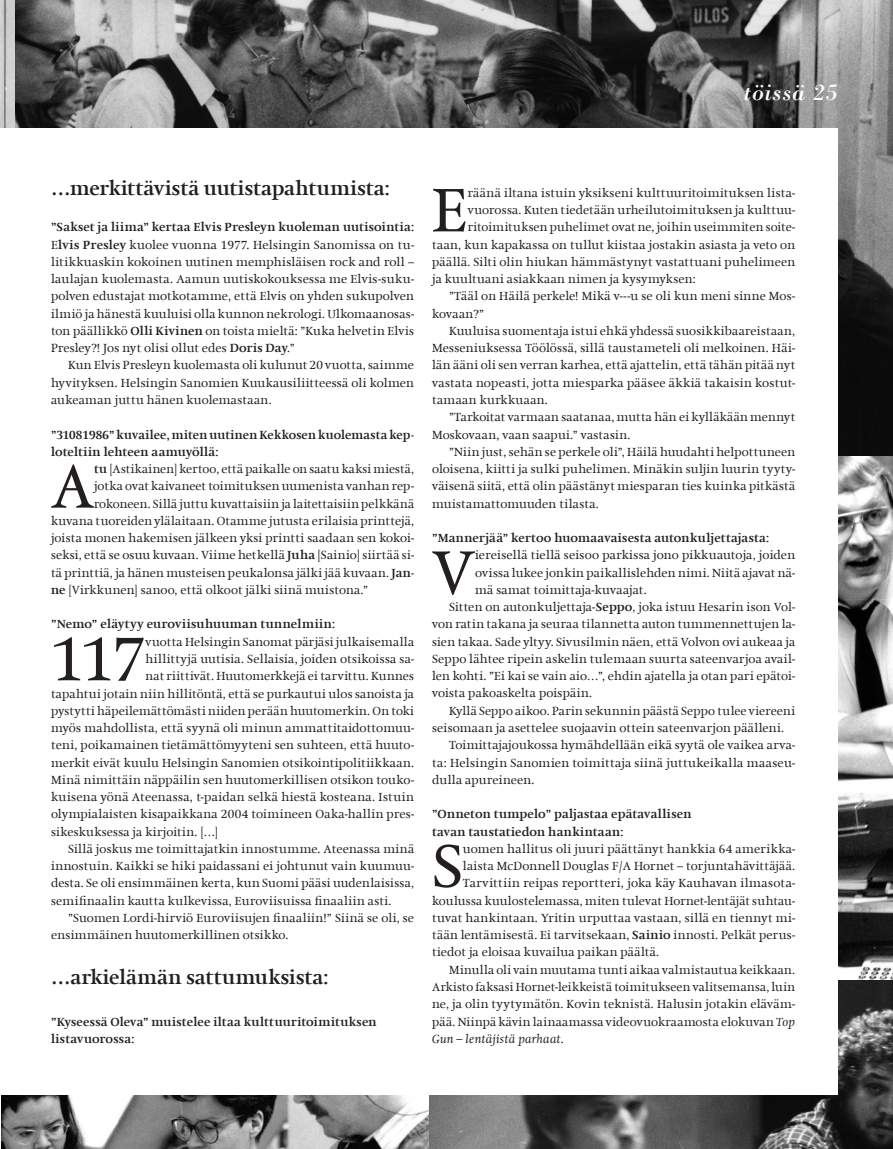
<style>
.page{position:relative;width:893px;height:1149px;background:#fff}
.page>*{position:absolute;margin:0;border:0;box-sizing:border-box;transform-origin:0 0}
.TEKSTI{font:62.7px "Hollander Com";color:#231f20}
.t1{font:italic 24px "Bodoni";letter-spacing:.025em;color:#fff}
.TEKSTI-2{font:700 19.5px "Hollander Com";letter-spacing:.015em;color:#231f20}
.TEKSTI-3{font:12px/17.2px "Hollander Com";letter-spacing:.025em;color:#231f20;text-align:justify}
.TEKSTI-4{font:700 12px/17.2px "Hollander Com";letter-spacing:.02em;color:#231f20}
.s1{font-weight:700}
.s2{font-style:italic}
</style>
<div class="page">
<img style="left:1px;top:1095px;width:428px;height:53px">
<img style="left:429px;top:979px;width:464px;height:169px">
<img style="left:838px;top:455px;width:55px;height:524px">
<img style="left:0;top:0;width:16px;height:128px">
<img style="left:16px;top:0;width:877px;height:455px">
<div style="left:0;top:128px;width:838px;height:966px;background:#fff"></div>
<svg style="left:847px;top:1069px;width:4px;height:8px"></svg>
<p class="t1" style="left:743px;top:78px;width:96px">töissä 25</p>
<p class="TEKSTI-2" style="left:51px;top:175px;width:340px">…merkittävistä uutistapahtumista:</p>
<p class="TEKSTI-4" style="left:51px;top:218px;width:365px">”Sakset ja liima” kertaa Elvis Presleyn kuoleman uutisointia:</p>
<p class="TEKSTI-3" style="left:51px;top:236px;width:365px">E<span class="s1">lvis Presley</span> kuolee vuonna 1977. Helsingin Sanomissa on tu&shy;litikkuaskin kokoinen uutinen memphisläisen rock and roll – laulajan kuolemasta. Aamun uutiskokouksessa me Elvis-suku&shy;polven edustajat motkotamme, että Elvis on yhden sukupolven ilmiö ja hänestä kuuluisi olla kunnon nekrologi. Ulkomaanosas&shy;ton päällikkö <span class="s1">Olli Kivinen</span> on toista mieltä: ”Kuka helvetin Elvis Presley?! Jos nyt olisi ollut edes <span class="s1">Doris Day</span>.”</p>
<p class="TEKSTI-3" style="left:51px;top:357px;width:365px;text-indent:17px">Kun Elvis Presleyn kuolemasta oli kulunut 20 vuotta, saimme hyvityksen. Helsingin Sanomien Kuukausiliitteessä oli kolmen aukeaman juttu hänen kuolemastaan.</p>
<p class="TEKSTI-4" style="left:51px;top:425px;width:365px">”31081986” kuvailee, miten uutinen Kekkosen kuolemasta kep&shy;loteltiin lehteen aamuyöllä:</p>
<p class="TEKSTI" style="left:51px;top:446px;width:45px">A</p>
<p class="TEKSTI-3" style="left:94px;top:460px;width:322px"><span class="s1">tu</span> [Astikainen] kertoo, että paikalle on saatu kaksi miestä,</p>
<p class="TEKSTI-3" style="left:94px;top:477px;width:322px">jotka ovat kaivaneet toimituksen uumenista vanhan rep-</p>
<p class="TEKSTI-3" style="left:94px;top:495px;width:321px">rokoneen. Sillä juttu kuvattaisiin ja laitettaisiin pelkkänä</p>
<p class="TEKSTI-3" style="left:51px;top:512px;width:365px">kuvana tuoreiden ylälaitaan. Otamme jutusta erilaisia printtejä,</p>
<p class="TEKSTI-3" style="left:51px;top:529px;width:365px">joista monen hakemisen jälkeen yksi printti saadaan sen kokoi-</p>
<p class="TEKSTI-3" style="left:51px;top:546px;width:365px">seksi, että se osuu kuvaan. Viime hetkellä <span class="s1">Juha</span> [Sainio] siirtää si-</p>
<p class="TEKSTI-3" style="left:51px;top:564px;width:365px">tä printtiä, ja hänen musteisen peukalonsa jälki jää kuvaan. <span class="s1">Jan-</span></p>
<p class="TEKSTI-3" style="left:51px;top:581px;width:319px"><span class="s1">ne</span> [Virkkunen] sanoo, että olkoot jälki siinä muistona.”</p>
<p class="TEKSTI-4" style="left:51px;top:615px;width:286px">”Nemo” eläytyy euroviisuhuuman tunnelmiin:</p>
<p class="TEKSTI" style="left:51px;top:619px;width:96px">117</p>
<p class="TEKSTI-3" style="left:146px;top:633px;width:270px">vuotta Helsingin Sanomat pärjäsi julkaisemalla</p>
<p class="TEKSTI-3" style="left:146px;top:650px;width:270px">hillittyjä uutisia. Sellaisia, joiden otsikoissa sa-</p>
<p class="TEKSTI-3" style="left:146px;top:667px;width:270px">nat riittivät. Huutomerkkejä ei tarvittu. Kunnes</p>
<p class="TEKSTI-3" style="left:51px;top:684px;width:365px">tapahtui jotain niin hillitöntä, että se purkautui ulos sanoista ja</p>
<p class="TEKSTI-3" style="left:51px;top:702px;width:365px">pystytti häpeilemättömästi niiden perään huutomerkin. On toki</p>
<p class="TEKSTI-3" style="left:51px;top:719px;width:365px">myös mahdollista, että syynä oli minun ammattitaidottomuu-</p>
<p class="TEKSTI-3" style="left:51px;top:736px;width:365px">teni, poikamainen tietämättömyyteni sen suhteen, että huuto-</p>
<p class="TEKSTI-3" style="left:51px;top:753px;width:365px">merkit eivät kuulu Helsingin Sanomien otsikointipolitiikkaan.</p>
<p class="TEKSTI-3" style="left:51px;top:771px;width:365px">Minä nimittäin näppäilin sen huutomerkillisen otsikon touko-</p>
<p class="TEKSTI-3" style="left:51px;top:788px;width:365px">kuisena yönä Ateenassa, t-paidan selkä hiestä kosteana. Istuin</p>
<p class="TEKSTI-3" style="left:51px;top:805px;width:365px">olympialaisten kisapaikkana 2004 toimineen Oaka-hallin pres-</p>
<p class="TEKSTI-3" style="left:51px;top:822px;width:169px">sikeskuksessa ja kirjoitin. […]</p>
<p class="TEKSTI-3" style="left:51px;top:840px;width:365px;text-indent:17px">Sillä joskus me toimittajatkin innostumme. Ateenassa minä innostuin. Kaikki se hiki paidassani ei johtunut vain kuumuu&shy;desta. Se oli ensimmäinen kerta, kun Suomi pääsi uudenlaisissa, semifinaalin kautta kulkevissa, Euroviisuissa finaaliin asti.</p>
<p class="TEKSTI-3" style="left:51px;top:909px;width:365px;text-indent:17px">”Suomen Lordi-hirviö Euroviisujen finaaliin!” Siinä se oli, se ensimmäinen huutomerkillinen otsikko.</p>
<p class="TEKSTI-2" style="left:51px;top:963px;width:279px">…arkielämän sattumuksista:</p>
<p class="TEKSTI-4" style="left:51px;top:1012px;width:327px">”Kyseessä Oleva” muistelee iltaa kulttuuritoimituksen</p>
<p class="TEKSTI-4" style="left:51px;top:1029px;width:85px">listavuorossa:</p>
<p class="TEKSTI" style="left:432px;top:170px;width:37px">E</p>
<p class="TEKSTI-3" style="left:468px;top:184px;width:329px">räänä iltana istuin yksikseni kulttuuritoimituksen lista-</p>
<p class="TEKSTI-3" style="left:468px;top:201px;width:329px">vuorossa. Kuten tiedetään urheilutoimituksen ja kulttuu-</p>
<p class="TEKSTI-3" style="left:468px;top:219px;width:329px">ritoimituksen puhelimet ovat ne, joihin useimmiten soite-</p>
<p class="TEKSTI-3" style="left:432px;top:236px;width:365px">taan, kun kapakassa on tullut kiistaa jostakin asiasta ja veto on</p>
<p class="TEKSTI-3" style="left:432px;top:253px;width:365px">päällä. Silti olin hiukan hämmästynyt vastattuani puhelimeen</p>
<p class="TEKSTI-3" style="left:432px;top:270px;width:265px">ja kuultuani asiakkaan nimen ja kysymyksen:</p>
<p class="TEKSTI-3" style="left:432px;top:288px;width:365px;text-indent:17px">”Tääl on Häilä perkele! Mikä v---u se oli kun meni sinne Mos&shy;kovaan?”</p>
<p class="TEKSTI-3" style="left:432px;top:322px;width:365px;text-indent:17px">Kuuluisa suomentaja istui ehkä yhdessä suosikkibaareistaan, Messeniuksessa Töölössä, sillä taustameteli oli melkoinen. Häi&shy;län ääni oli sen verran karhea, että ajattelin, että tähän pitää nyt vastata nopeasti, jotta miesparka pääsee äkkiä takaisin kostut&shy;tamaan kurkkuaan.</p>
<p class="TEKSTI-3" style="left:432px;top:408px;width:365px;text-indent:17px">”Tarkoitat varmaan saatanaa, mutta hän ei kylläkään mennyt<br>Moskovaan, vaan saapui.” vastasin.</p>
<p class="TEKSTI-3" style="left:432px;top:443px;width:365px;text-indent:17px">”Niin just, sehän se perkele oli”, Häilä huudahti helpottuneen oloisena, kiitti ja sulki puhelimen. Minäkin suljin luurin tyyty&shy;väisenä siitä, että olin päästänyt miesparan ties kuinka pitkästä muistamattomuuden tilasta.</p>
<p class="TEKSTI-4" style="left:432px;top:529px;width:339px">”Mannerjää” kertoo huomaavaisesta autonkuljettajasta:</p>
<p class="TEKSTI" style="left:432px;top:532px;width:45px">V</p>
<p class="TEKSTI-3" style="left:475px;top:546px;width:322px">iereisellä tiellä seisoo parkissa jono pikkuautoja, joiden ovissa lukee jonkin paikallislehden nimi. Niitä ajavat nä&shy;mä samat toimittaja-kuvaajat.</p>
<p class="TEKSTI-3" style="left:432px;top:598px;width:365px;text-indent:17px">Sitten on autonkuljettaja-<span class="s1">Seppo</span>, joka istuu Hesarin ison Vol&shy;von ratin takana ja seuraa tilannetta auton tummennettujen la&shy;sien takaa. Sade yltyy. Sivusilmin näen, että Volvon ovi aukeaa ja Seppo lähtee ripein askelin tulemaan suurta sateenvarjoa avail&shy;len kohti. ”Ei kai se vain aio…”, ehdin ajatella ja otan pari epätoi&shy;voista pakoaskelta poispäin.</p>
<p class="TEKSTI-3" style="left:432px;top:702px;width:365px;text-indent:17px">Kyllä Seppo aikoo. Parin sekunnin päästä Seppo tulee viereeni seisomaan ja asettelee suojaavin ottein sateenvarjon päälleni.</p>
<p class="TEKSTI-3" style="left:432px;top:736px;width:365px;text-indent:17px">Toimittajajoukossa hymähdellään eikä syytä ole vaikea arva&shy;ta: Helsingin Sanomien toimittaja siinä juttukeikalla maaseu&shy;dulla apureineen.</p>
<p class="TEKSTI-4" style="left:432px;top:805px;width:261px">”Onneton tumpelo” paljastaa epätavallisen</p>
<p class="TEKSTI-4" style="left:432px;top:822px;width:193px">tavan taustatiedon hankintaan:</p>
<p class="TEKSTI" style="left:432px;top:826px;width:32px">S</p>
<p class="TEKSTI-3" style="left:463px;top:840px;width:334px">uomen hallitus oli juuri päättänyt hankkia 64 amerikka-</p>
<p class="TEKSTI-3" style="left:463px;top:857px;width:334px">laista McDonnell Douglas F/A Hornet – torjuntahävittäjää.</p>
<p class="TEKSTI-3" style="left:463px;top:874px;width:334px">Tarvittiin reipas reportteri, joka käy Kauhavan ilmasota-</p>
<p class="TEKSTI-3" style="left:432px;top:891px;width:365px">koulussa kuulostelemassa, miten tulevat Hornet-lentäjät suhtau-</p>
<p class="TEKSTI-3" style="left:432px;top:909px;width:365px">tuvat hankintaan. Yritin urputtaa vastaan, sillä en tiennyt mi-</p>
<p class="TEKSTI-3" style="left:432px;top:926px;width:365px">tään lentämisestä. Ei tarvitsekaan, <span class="s1">Sainio</span> innosti. Pelkät perus-</p>
<p class="TEKSTI-3" style="left:432px;top:943px;width:229px">tiedot ja eloisaa kuvailua paikan päältä.</p>
<p class="TEKSTI-3" style="left:432px;top:960px;width:365px;text-indent:17px">Minulla oli vain muutama tunti aikaa valmistautua keikkaan.<br>Arkisto faksasi Hornet-leikkeistä toimitukseen valitsemansa, luin ne, ja olin tyytymätön. Kovin teknistä. Halusin jotakin eläväm&shy;pää. Niinpä kävin lainaamassa videovuokraamosta elokuvan <span class="s2">Top Gun – lentäjistä parhaat</span>.</p>
</div>
